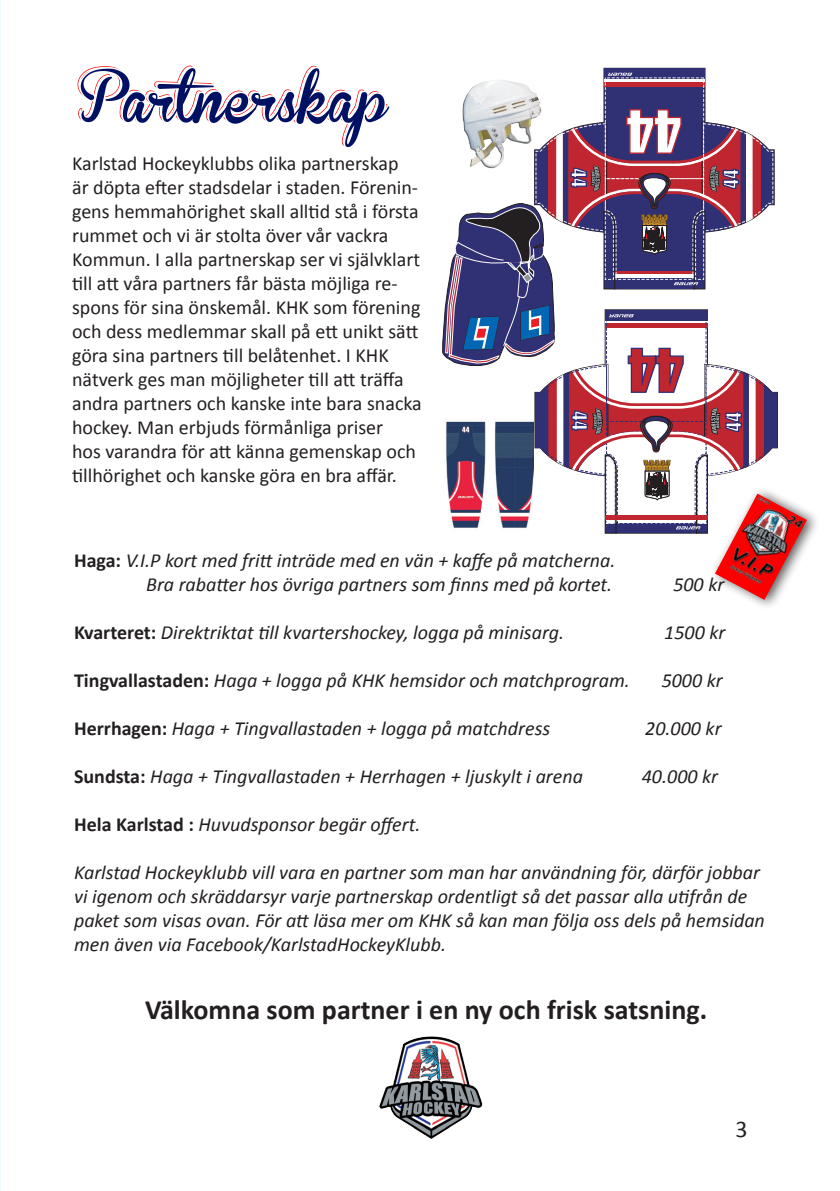
<style>
.page{position:relative;width:840px;height:1191px;background:#fff}
.page>*{position:absolute;margin:0;border:0;box-sizing:border-box;transform-origin:0 0}
.t1{font:50.2px "Brannboll Fet";color:#001062}
.t2{font:700 28px "Calibri";color:#231f20}
.t3{font:24px "Calibri";color:#231f20}
.t4{font:italic 20px/24px "Calibri";color:#231f20}
.t5{font:20px/24px "Calibri";color:#231f20}
.s1{font-weight:700;font-style:normal}
</style>
<div class="page">
<hr style="left:0;top:0;width:1px;height:1191px;background:#bee7fa">
<svg style="left:77px;top:65px;width:311px;height:81px"></svg>
<div style="left:708px;top:485px;width:111px;height:125px;background:#231f20;opacity:.75"></div>
<img style="left:714px;top:493px;width:92px;height:107px">
<img style="left:379px;top:1036px;width:104px;height:103px">
<svg style="left:442px;top:68px;width:335px;height:465px"></svg>
<img style="left:708px;top:406px;width:13px;height:31px">
<img style="left:591px;top:405px;width:12px;height:31px">
<img style="left:708px;top:163px;width:12px;height:32px">
<img style="left:589px;top:162px;width:12px;height:32px">
<p class="t1" style="left:81px;top:73px;width:308px">Partnerskap</p>
<p class="t5" style="left:72px;top:151px;width:351px">Karlstad Hockeyklubbs olika partnerskap<br>är döpta efter stadsdelar i staden. Förenin&shy;gens hemmahörighet skall alltid stå i första rummet och vi är stolta över vår vackra Kommun. I alla partnerskap ser vi självklart till att våra partners får bästa möjliga re&shy;spons för sina önskemål. KHK som förening och dess medlemmar skall på ett unikt sätt göra sina partners till belåtenhet. I KHK nätverk ges man möjligheter till att träffa andra partners och kanske inte bara snacka hockey. Man erbjuds förmånliga priser<br>hos varandra för att känna gemenskap och tillhörighet och kanske göra en bra affär.</p>
<p class="t4" style="left:74px;top:548px;width:542px"><span class="s1">Haga:</span> V.I.P kort med fritt inträde med en vän + kaffe på matcherna.</p>
<p class="t4" style="left:146px;top:572px;width:467px">Bra rabatter hos övriga partners som finns med på kortet.</p>
<p class="t4" style="left:673px;top:572px;width:52px">500 kr</p>
<p class="t4" style="left:74px;top:620px;width:491px"><span class="s1">Kvarteret:</span> Direktriktat till kvartershockey, logga på minisarg.</p>
<p class="t4" style="left:664px;top:620px;width:63px">1500 kr</p>
<p class="t4" style="left:74px;top:668px;width:557px"><span class="s1">Tingvallastaden:</span> Haga + logga på KHK hemsidor och matchprogram.</p>
<p class="t4" style="left:661px;top:668px;width:63px">5000 kr</p>
<p class="t4" style="left:74px;top:716px;width:477px"><span class="s1">Herrhagen:</span> Haga + Tingvallastaden + logga på matchdress</p>
<p class="t4" style="left:645px;top:716px;width:78px">20.000 kr</p>
<p class="t4" style="left:74px;top:764px;width:510px"><span class="s1">Sundsta:</span> Haga + Tingvallastaden + Herrhagen + ljuskylt i arena</p>
<p class="t4" style="left:641px;top:764px;width:78px">40.000 kr</p>
<p class="t4" style="left:74px;top:812px;width:348px"><span class="s1">Hela Karlstad :</span> Huvudsponsor begär offert.</p>
<p class="t4" style="left:74px;top:860px;width:692px">Karlstad Hockeyklubb vill vara en partner som man har användning för, därför jobbar vi igenom och skräddarsyr varje partnerskap ordentligt så det passar alla utifrån de paket som visas ovan. För att läsa mer om KHK så kan man följa oss dels på hemsidan men även via Facebook/KarlstadHockeyKlubb.</p>
<p class="t2" style="left:145px;top:991px;width:563px">Välkomna som partner i en ny och frisk satsning.</p>
<p class="t3" style="left:735px;top:1113px;width:14px">3</p>
</div>
